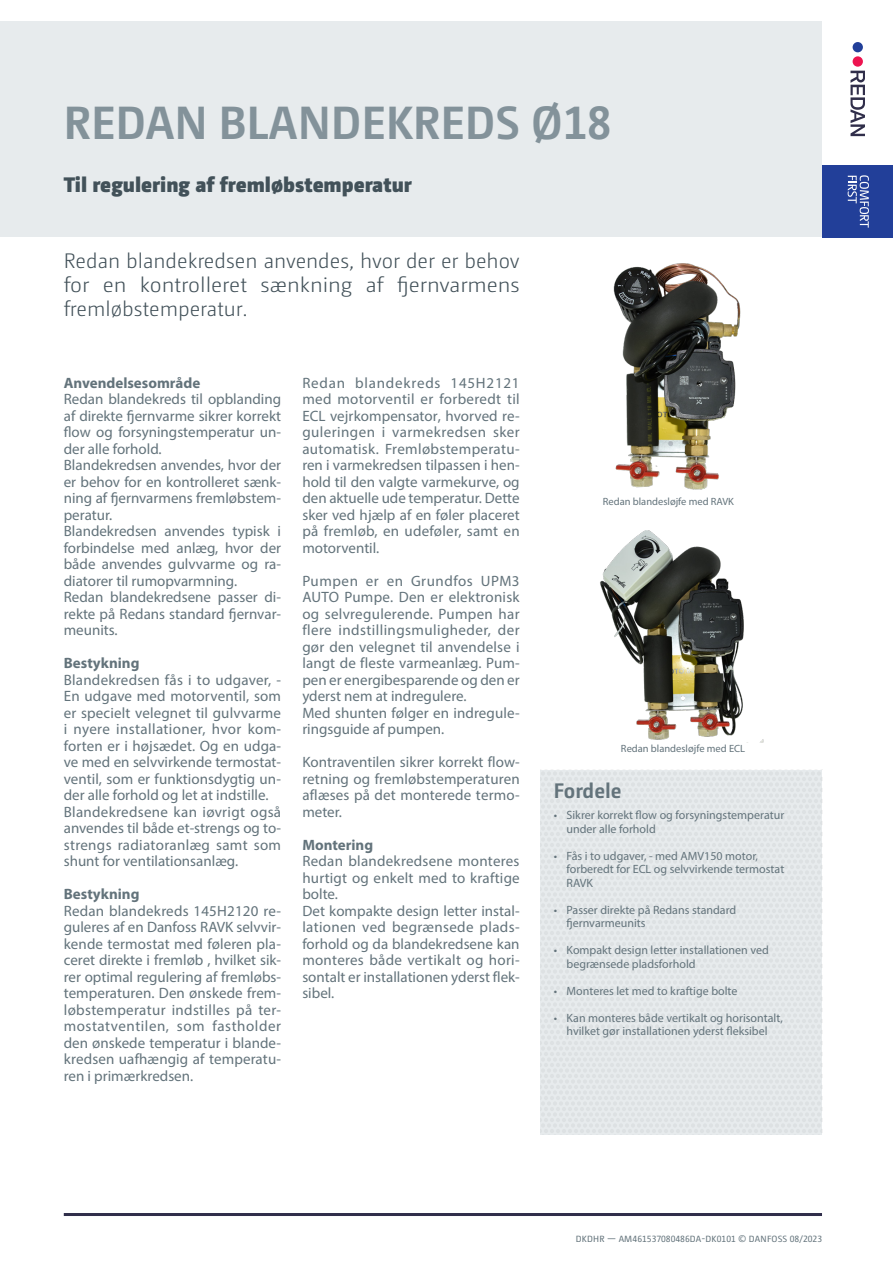
<style>
.page{position:relative;width:893px;height:1263px;background:#fff}
.page>*{position:absolute;margin:0;border:0;box-sizing:border-box;transform-origin:0 0}
.Forside_overskrift_bold{font:700 46.5px "Camingo Dos Pro";letter-spacing:.005em;color:#83929a}
.Forside_rubrik_light{font:300 21px/24px "Camingo Dos Pro";color:#425159;text-align:justify}
.Forside_rubrik_bold{font:900 21px "Camingo Dos Pro";color:#425159}
.Sidehoved___mellem_rubrik{font:700 21px "Camingo Dos Pro";color:#63737b}
.tekstlkj{font:15px/16.5px "Myriad Pro";letter-spacing:.005em;color:#63737b;text-align:justify}
.Brødtekst{font:15px/16.5px "Myriad Pro";color:#63737b;text-align:justify}
.tekstlkj-2{font:700 15px "Myriad Pro";color:#63737b}
.Boks_fordele{font:12px/13.5px "Myriad Pro";color:#63737b}
.Boks_Tekniske_para__under_rubrik{font:10.5px "Myriad Pro";color:#63737b}
.Sidefod{font:9px "Camingo Dos Pro";color:#63737b}
</style>
<div class="page">
<div style="left:0;top:22px;width:825px;height:215px;background:#e7ebed"></div>
<div style="left:541px;top:770px;width:281px;height:364px;background:#e6eaec"></div>
<img style="left:613px;top:263px;width:128px;height:227px">
<img style="left:600px;top:530px;width:164px;height:213px">
<hr style="left:64px;top:1213px;width:758px;height:3px;background:#302e4a">
<div style="left:822px;top:21px;width:71px;height:144px;background:#fff"></div>
<div style="left:822px;top:165px;width:71px;height:72px;background:#223f99"></div>
<svg style="left:848px;top:175px;width:21px;height:53px"></svg>
<div style="left:853px;top:56px;width:10px;height:11px;background:#ed1450;border-radius:50%"></div>
<div style="left:853px;top:42px;width:10px;height:10px;background:#223f99;border-radius:50%"></div>
<svg style="left:850px;top:71px;width:15px;height:65px"></svg>
<p class="Forside_overskrift_bold" style="left:64px;top:94px;width:549px">REDAN BLANDEKREDS Ø18</p>
<p class="Forside_rubrik_bold" style="left:64px;top:171px;width:350px">Til regulering af fremløbstemperatur</p>
<p class="Forside_rubrik_light" style="left:64px;top:249px;width:457px">Redan blandekredsen anvendes, hvor der er behov for en kontrolleret sænkning af fjernvarmens fremløbstemperatur.</p>
<p class="tekstlkj-2" style="left:64px;top:373px;width:138px">Anvendelsesområde</p>
<p class="Brødtekst" style="left:64px;top:391px;width:219px">Redan blandekreds til opblanding af direkte fjernvarme sikrer korrekt flow og forsyningstemperatur un&shy;der alle forhold.</p>
<p class="Brødtekst" style="left:64px;top:457px;width:219px">Blandekredsen anvendes, hvor der er behov for en kontrolleret sænk&shy;ning af fjernvarmens fremløbstem&shy;peratur.</p>
<p class="Brødtekst" style="left:64px;top:523px;width:219px">Blandekredsen anvendes typisk i forbindelse med anlæg, hvor der både anvendes gulvvarme og ra&shy;diatorer til rumopvarmning.</p>
<p class="Brødtekst" style="left:64px;top:589px;width:219px">Redan blandekredsene passer di&shy;rekte på Redans standard fjernvar&shy;meunits.</p>
<p class="tekstlkj-2" style="left:64px;top:653px;width:77px">Bestykning</p>
<p class="tekstlkj" style="left:64px;top:671px;width:219px">Blandekredsen fås i to udgaver, - En udgave med motorventil, som er specielt velegnet til gulvvarme i nyere installationer, hvor kom&shy;forten er i højsædet. Og en udga&shy;ve med en selvvirkende termostat&shy;ventil, som er funktionsdygtig un&shy;der alle forhold og let at indstille.</p>
<p class="tekstlkj" style="left:64px;top:803px;width:219px">Blandekredsene kan iøvrigt også anvendes til både et-strengs og to&shy;strengs radiatoranlæg samt som shunt for ventilationsanlæg.</p>
<p class="tekstlkj-2" style="left:64px;top:884px;width:77px">Bestykning</p>
<p class="tekstlkj" style="left:64px;top:902px;width:219px">Redan blandekreds 145H2120 re&shy;guleres af en Danfoss RAVK selvvir&shy;kende termostat med føleren pla&shy;ceret direkte i fremløb , hvilket sik&shy;rer optimal regulering af fremløbs&shy;temperaturen. Den ønskede frem&shy;løbstemperatur indstilles på ter&shy;mostatventilen, som fastholder den ønskede temperatur i blande&shy;kredsen uafhængig af temperatu&shy;ren i primærkredsen.</p>
<p class="tekstlkj" style="left:302px;top:374px;width:219px">Redan blandekreds 145H2121 med motorventil er forberedt til ECL vejrkompensator, hvorved re&shy;guleringen i varmekredsen sker automatisk. Fremløbstemperatu&shy;ren i varmekredsen tilpassen i hen&shy;hold til den valgte varmekurve, og den aktuelle ude temperatur. Dette sker ved hjælp af en føler placeret på fremløb, en udeføler, samt en motorventil.</p>
<p class="tekstlkj" style="left:302px;top:572px;width:219px">Pumpen er en Grundfos UPM3<br>AUTO Pumpe. Den er elektronisk og selvregulerende. Pumpen har flere indstillingsmuligheder, der gør den velegnet til anvendelse i langt de fleste varmeanlæg. Pum&shy;pen er energibesparende og den er yderst nem at indregulere.</p>
<p class="tekstlkj" style="left:302px;top:704px;width:219px">Med shunten følger en indregule&shy;ringsguide af pumpen.</p>
<p class="tekstlkj" style="left:302px;top:754px;width:219px">Kontraventilen sikrer korrekt flow&shy;retning og fremløbstemperaturen aflæses på det monterede termo&shy;meter.</p>
<p class="tekstlkj-2" style="left:302px;top:835px;width:72px">Montering</p>
<p class="tekstlkj" style="left:302px;top:853px;width:219px">Redan blandekredsene monteres hurtigt og enkelt med to kraftige bolte.</p>
<p class="tekstlkj" style="left:302px;top:902px;width:219px">Det kompakte design letter instal&shy;lationen ved begrænsede plads&shy;forhold og da blandekredsene kan monteres både vertikalt og hori&shy;sontalt er installationen yderst flek&shy;sibel.</p>
<p class="Boks_Tekniske_para__under_rubrik" style="left:603px;top:495px;width:133px">Redan blandesløjfe med RAVK</p>
<p class="Boks_Tekniske_para__under_rubrik" style="left:621px;top:742px;width:126px">Redan blandesløjfe med ECL</p>
<p class="Sidehoved___mellem_rubrik" style="left:554px;top:778px;width:69px">Fordele</p>
<p class="Boks_fordele" style="left:566px;top:808px;width:219px;text-indent:-13px">• Sikrer korrekt flow og forsyningstemperatur under alle forhold</p>
<p class="Boks_fordele" style="left:566px;top:849px;width:219px;text-indent:-13px">• Fås i to udgaver, - med AMV150 motor, forberedt for ECL og selvvirkende termostat<br>RAVK</p>
<p class="Boks_fordele" style="left:566px;top:903px;width:171px;text-indent:-13px">• Passer direkte på Redans standard fjernvarmeunits</p>
<p class="Boks_fordele" style="left:566px;top:943px;width:204px;text-indent:-13px">• Kompakt design letter installationen ved begrænsede pladsforhold</p>
<p class="Boks_fordele" style="left:554px;top:984px;width:185px">• Monteres let med to kraftige bolte</p>
<p class="Boks_fordele" style="left:554px;top:1011px;width:231px;text-align:center">• Kan monteres både vertikalt og horisontalt, hvilket gør installationen yderst fleksibel</p>
<p class="Sidefod" style="left:576px;top:1233px;width:248px">DKDHR — AM461537080486DA-DK0101 © DANFOSS 08/2023</p>
</div>
